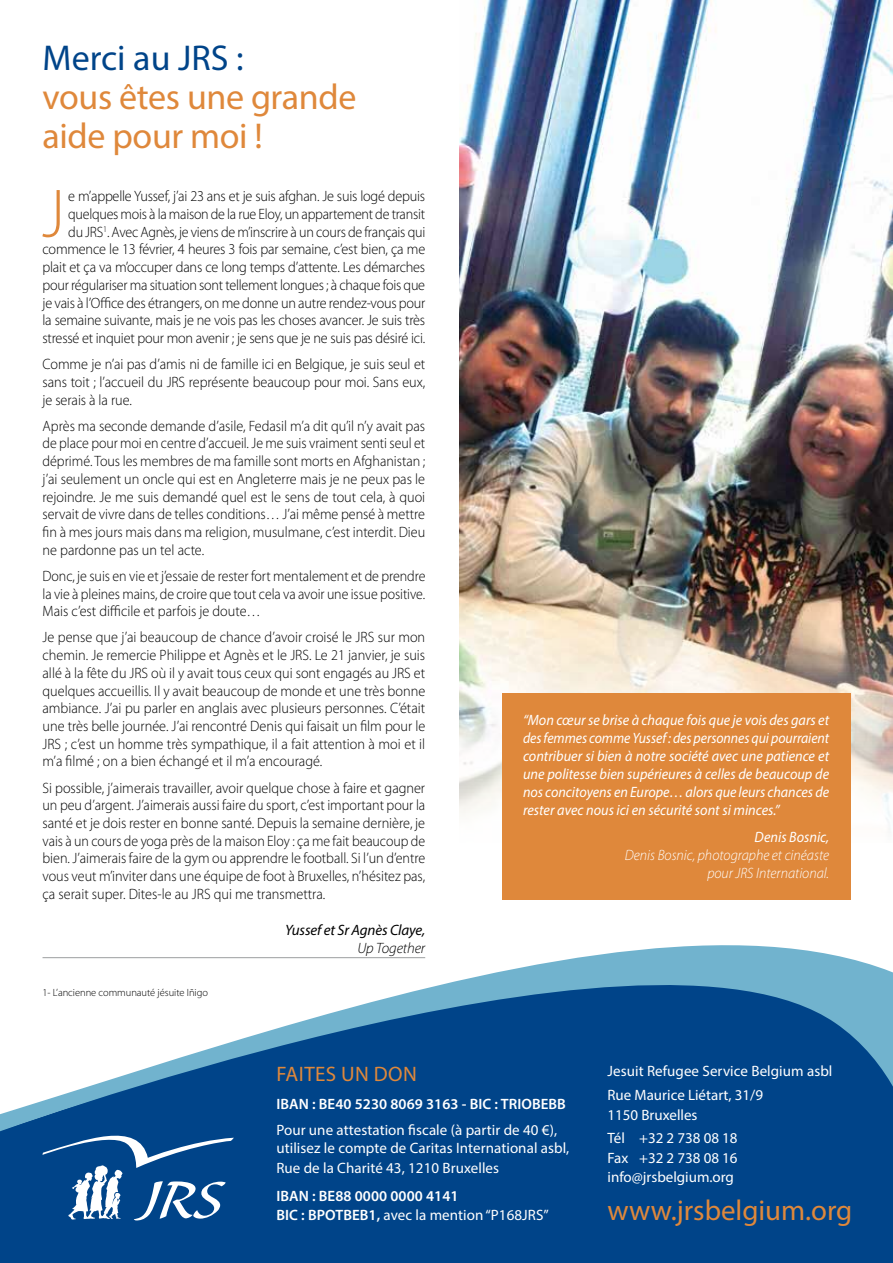
<style>
.page{position:relative;width:893px;height:1263px;background:#fff}
.page>*{position:absolute;margin:0;border:0;box-sizing:border-box;transform-origin:0 0}
.t1{font:36px/39px "Myriad Pro";letter-spacing:-.01em;color:#df883b}
.t2{font:36px "Myriad Pro";color:#004489}
.t3{font:28.95px "Myriad Pro";color:#df883b}
.t4{font:21px "Myriad Pro";letter-spacing:.02em;color:#df883b}
.t5{font:300 15px/17.7px "Myriad Pro";letter-spacing:-.015em;color:#000;text-align:justify;scale:.95 1}
.t6{font:italic 15px/18px "Myriad Pro";color:#fff;text-align:justify;scale:.95 1}
.t7{font:15px/23.7px "Myriad Pro";letter-spacing:.005em;color:#fff}
.t8{font:300 15px/17.7px "Myriad Pro";letter-spacing:-.015em;color:#000;text-align:justify;scale:.93 1}
.t9{font:600 15px/19.5px "Myriad Pro";letter-spacing:.005em;color:#fff}
.t10{font:italic 300 15px/18px "Myriad Pro";color:#fff;text-align:right;scale:.95 1}
.t11{font:italic 15px "Myriad Pro";letter-spacing:-.01em;color:#000}
.t12{font:italic 300 15px "Myriad Pro";letter-spacing:-.01em;color:#000}
.t13{font:300 10.5px "Myriad Pro";letter-spacing:-.005em;color:#000}
.s1{font-weight:400}
</style>
<div class="page">
<svg style="left:0;top:843px;width:893px;height:420px;fill:#004489"></svg>
<hr style="left:43px;top:957px;width:382px;height:1px;background:#9c9e9f">
<svg style="left:42px;top:1119px;width:192px;height:101px;background:#2b649d"></svg>
<img style="left:459px;top:0;width:434px;height:843px">
<div style="left:502px;top:693px;width:348px;height:206px;background:#df883b"></div>
<svg style="left:42px;top:190px;width:18px;height:47px"></svg>
<h1 class="t2" style="left:43px;top:35px;width:203px">Merci au JRS :</h1>
<h1 class="t1" style="left:43px;top:76px;width:315px">vous êtes une grande aide pour moi !</h1>
<p class="t5" style="left:43px;top:187px;width:405px;text-align:right">e m’appelle Yussef, j’ai 23 ans et je suis afghan. Je suis logé depuis quelques mois à la maison de la rue Eloy, un appartement de transit<br>du JRS<sup>1</sup>. Avec Agnès, je viens de m’inscrire à un cours de français qui commence le 13 février, 4 heures 3 fois par semaine, c’est bien, ça me plait et ça va m’occuper dans ce long temps d’attente. Les démarches pour régulariser ma situation sont tellement longues ; à chaque fois que je vais à l’Office des étrangers, on me donne un autre rendez-vous pour la semaine suivante, mais je ne vois pas les choses avancer. Je suis très stressé et inquiet pour mon avenir ; je sens que je ne suis pas désiré ici.</p>
<p class="t5" style="left:43px;top:355px;width:404px">Comme je n’ai pas d’amis ni de famille ici en Belgique, je suis seul et sans toit ; l’accueil du JRS représente beaucoup pour moi. Sans eux, je serais à la rue.</p>
<p class="t5" style="left:43px;top:417px;width:404px">Après ma seconde demande d’asile, Fedasil m’a dit qu’il n’y avait pas de place pour moi en centre d’accueil. Je me suis vraiment senti seul et déprimé. Tous les membres de ma famille sont morts en Afghanistan ; j’ai seulement un oncle qui est en Angleterre mais je ne peux pas le rejoindre. Je me suis demandé quel est le sens de tout cela, à quoi servait de vivre dans de telles conditions… J’ai même pensé à mettre fin à mes jours mais dans ma religion, musulmane, c’est interdit. Dieu ne pardonne pas un tel acte.</p>
<p class="t8" style="left:43px;top:567px;width:413px">Donc, je suis en vie et j’essaie de rester fort mentalement et de prendre la vie à pleines mains, de croire que tout cela va avoir une issue positive.<br>Mais c’est difficile et parfois je doute…</p>
<p class="t5" style="left:43px;top:628px;width:404px">Je pense que j’ai beaucoup de chance d’avoir croisé le JRS sur mon chemin. Je remercie Philippe et Agnès et le JRS. Le 21 janvier, je suis allé à la fête du JRS où il y avait tous ceux qui sont engagés au JRS et quelques accueillis. Il y avait beaucoup de monde et une très bonne ambiance. J’ai pu parler en anglais avec plusieurs personnes. C’était une très belle journée. J’ai rencontré Denis qui faisait un film pour le JRS ; c’est un homme très sympathique, il a fait attention à moi et il m’a filmé ; on a bien échangé et il m’a encouragé.</p>
<p class="t5" style="left:43px;top:779px;width:404px">Si possible, j’aimerais travailler, avoir quelque chose à faire et gagner un peu d’argent. J’aimerais aussi faire du sport, c’est important pour la santé et je dois rester en bonne santé. Depuis la semaine dernière, je vais à un cours de yoga près de la maison Eloy : ça me fait beaucoup de bien. J’aimerais faire de la gym ou apprendre le football. Si l’un d’entre vous veut m’inviter dans une équipe de foot à Bruxelles, n’hésitez pas, ça serait super. Dites-le au JRS qui me transmettra.</p>
<p class="t11" style="left:285px;top:921px;width:142px">Yussef et Sr Agnès Claye,</p>
<p class="t12" style="left:357px;top:939px;width:69px">Up Together</p>
<p class="t13" style="left:42px;top:986px;width:167px">1- L’ancienne communauté jésuite Iñigo</p>
<p class="t6" style="left:523px;top:711px;width:324px">“Mon cœur se brise à chaque fois que je vois des gars et des femmes comme Yussef : des personnes qui pourraient contribuer si bien à notre société avec une patience et une politesse bien supérieures à celles de beaucoup de nos concitoyens en Europe… alors que leurs chances de rester avec nous ici en sécurité sont si minces.”</p>
<p class="t6" style="left:755px;top:828px;width:80px">Denis Bosnic,</p>
<p class="t10" style="left:625px;top:846px;width:217px">Denis Bosnic, photographe et cinéaste pour JRS International.</p>
<h3 class="t4" style="left:277px;top:1061px;width:142px">FAITES UN DON</h3>
<p class="t9" style="left:276px;top:1094px;width:291px">IBAN : BE40 5230 8069 3163 - BIC : TRIOBEBB</p>
<p class="t7" style="left:276px;top:1121px;width:294px;line-height:18px">Pour une attestation fiscale (à partir de 40 €), utilisez le compte de Caritas International asbl,</p>
<p class="t7" style="left:276px;top:1156px;width:224px">Rue de la Charité 43, 1210 Bruxelles</p>
<p class="t9" style="left:276px;top:1186px;width:274px">IBAN : BE88 0000 0000 4141<br>BIC : BPOTBEB1, <span class="s1">avec la mention “P168JRS”</span></p>
<p class="t7" style="left:608px;top:1059px;width:226px">Jesuit Refugee Service Belgium asbl<br>Rue Maurice Liétart, 31/9</p>
<p class="t7" style="left:608px;top:1102px;width:132px">1150 Bruxelles<br>Tél +32 2 738 08 18</p>
<p class="t7" style="left:608px;top:1148px;width:132px;line-height:19.5px">Fax +32 2 738 08 16 info@jrsbelgium.org</p>
<h2 class="t3" style="left:607px;top:1193px;width:246px">www.jrsbelgium.org</h2>
</div>
